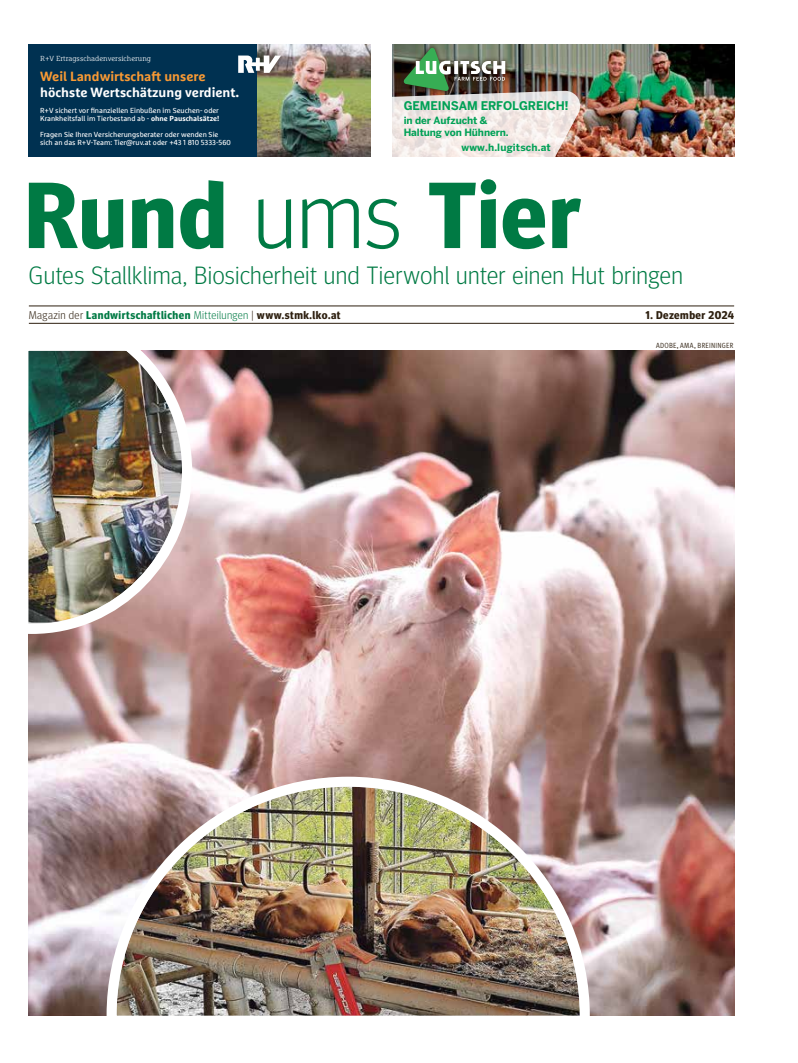
<style>
.page{position:relative;width:798px;height:1063px;background:#fff}
.page>*{position:absolute;margin:0;border:0;box-sizing:border-box;transform-origin:0 0}
.t1{font:700 93.75px "Meta Headline Pro";letter-spacing:.02em;color:#007a44}
.t2{font:300 25px "Meta Headline Pro";letter-spacing:.02em;color:#007a44}
.t3{font:700 13.25px "Marselisfor Ru V";color:#fff}
.t4{font:700 13.25px "Marselisfor Ru V";color:#f99a34}
.t5{font:700 11.88px "Benton Sans";letter-spacing:-.01em;color:#00a156}
.t6{font:700 11.25px "Meta Headline Pro";letter-spacing:.04em;color:#007a44}
.t7{font:700 11.25px "Meta Headline Pro";letter-spacing:.04em;color:#2d1f0f}
.t8{font:700 9.88px/11.9px "Benton Sans";letter-spacing:-.01em;color:#00a156}
.t9{font:700 9.88px "Benton Sans";letter-spacing:.015em;color:#00a156}
.t10{font:7.5px "Meta Pro Cond Norm";letter-spacing:.035em;color:#2d1f0f}
.t11{font:7.25px/8.8px "Marselisfor Ru V";color:#fff}
.t12{font:7.25px "Marselisfor Ru V Slab";color:#fff}
.s1{font-weight:700}
.s2{font-weight:300}
.s3{font-weight:300;color:#2d1f0f}
.s4{color:#2d1f0f}
</style>
<div class="page">
<img style="left:28px;top:351px;width:705px;height:665px">
<hr style="left:29px;top:306px;width:704px;height:1px;background:#2d1f0f">
<hr style="left:29px;top:323px;width:704px;height:1px;background:#2d1f0f">
<img style="left:28px;top:350px;width:169px;height:289px">
<img style="left:101px;top:772px;width:493px;height:244px">
<div style="left:29px;top:44px;width:229px;height:113px;background:#003151"></div>
<img style="left:258px;top:44px;width:112px;height:113px">
<svg style="left:238px;top:56px;width:43px;height:17px"></svg>
<img style="left:580px;top:44px;width:153px;height:113px">
<img style="left:392px;top:44px;width:188px;height:113px">
<p class="t12" style="left:40px;top:54px;width:112px">R+V Ertragsschadenversicherung</p>
<h3 class="t4" style="left:40px;top:68px;width:167px">Weil Landwirtschaft unsere</h3>
<h3 class="t3" style="left:40px;top:84px;width:200px">höchste Wertschätzung verdient.</h3>
<p class="t11" style="left:40px;top:106px;width:181px">R+V sichert vor finanziellen Einbußen im Seuchen- oder<br>Krankheitsfall im Tierbestand ab - <span class="s1">ohne Pauschalsätze!</span></p>
<p class="t11" style="left:40px;top:130px;width:192px">Fragen Sie Ihren Versicherungsberater oder wenden Sie sich an das R+V-Team: Tier@ruv.at oder +43 1 810 5333-560</p>
<h3 class="t5" style="left:403px;top:99px;width:166px">GEMEINSAM ERFOLGREICH!</h3>
<h3 class="t8" style="left:403px;top:115px;width:106px">in der Aufzucht &amp;<br>Haltung von Hühnern.</h3>
<h3 class="t9" style="left:461px;top:142px;width:91px">www.h.lugitsch.at</h3>
<h1 class="t1" style="left:25px;top:141px;width:557px">Rund <span class="s2">ums</span> Tier</h1>
<h2 class="t2" style="left:29px;top:257px;width:655px">Gutes Stallklima, Biosicherheit und Tierwohl unter einen Hut bringen</h2>
<h3 class="t6" style="left:29px;top:306px;width:313px"><span class="s3">Magazin der</span> Landwirtschaftlichen <span class="s2">Mitteilungen</span> <span class="s3">|</span> <span class="s4">www.stmk.lko.at</span></h3>
<h3 class="t7" style="left:645px;top:306px;width:90px">1. Dezember 2024</h3>
<p class="t10" style="left:655px;top:340px;width:79px">ADOBE, AMA, BREININGER</p>
</div>
